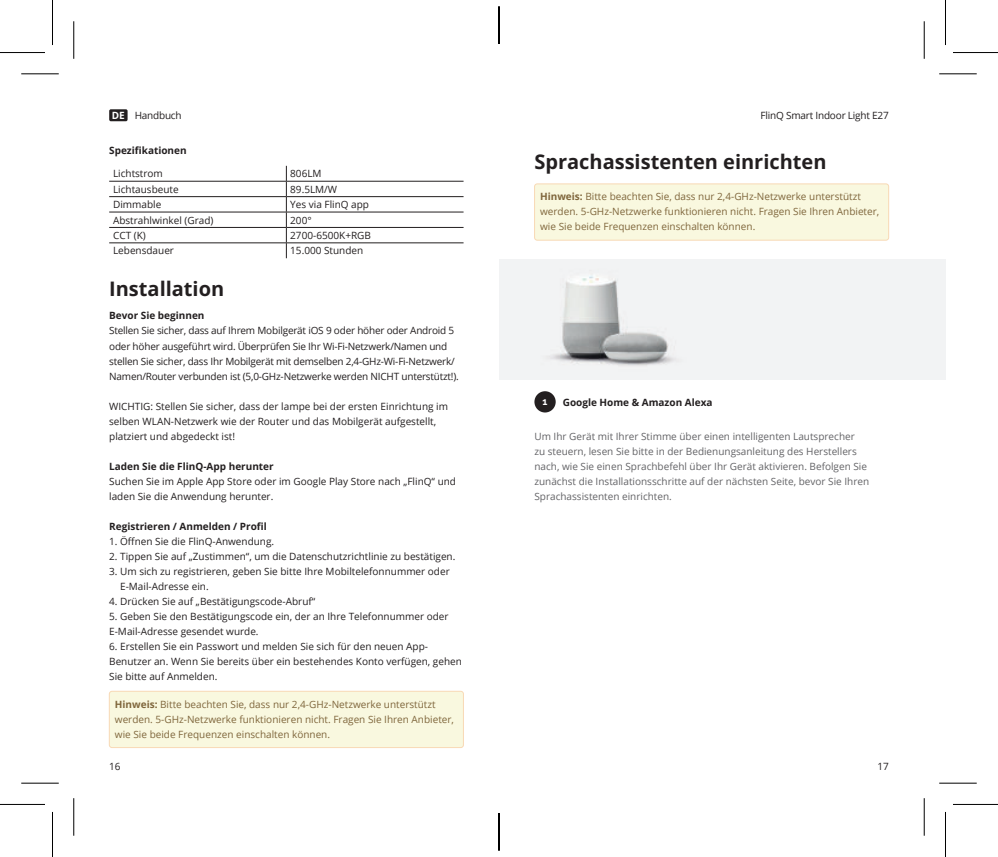
<style>
.page{position:relative;width:998px;height:857px;background:#fff}
.page>*{position:absolute;margin:0;border:0;box-sizing:border-box;transform-origin:0 0}
.t1{font:700 20px "Open Sans";color:#231f20}
.t2{font:10px/15px "Open Sans";color:#231f20}
.t3{font:10px/15px "Open Sans";color:#7f663c}
.t4{font:10px/15px "Open Sans";letter-spacing:-.02em;color:#231f20}
.t5{font:10px/15px "Open Sans";color:#636366}
.t6{font:700 10px "Open Sans";color:#231f20}
.t7{font:700 10px "Raleway";color:#fff}
.s1{font-weight:700;color:#fff}
.s2{font-weight:700}
</style>
<div class="page">
<div style="left:109px;top:109px;width:19px;height:12px;background:#231f20;border-radius:2px"></div>
<hr style="left:109px;top:181px;width:177px;height:1px;background:#231f20">
<hr style="left:286px;top:181px;width:178px;height:1px;background:#231f20">
<hr style="left:109px;top:196px;width:177px;height:1px;background:#231f20">
<hr style="left:286px;top:196px;width:178px;height:1px;background:#231f20">
<hr style="left:109px;top:211px;width:177px;height:1px;background:#231f20">
<hr style="left:286px;top:211px;width:178px;height:1px;background:#231f20">
<hr style="left:109px;top:227px;width:177px;height:1px;background:#231f20">
<hr style="left:286px;top:227px;width:178px;height:1px;background:#231f20">
<hr style="left:109px;top:242px;width:177px;height:1px;background:#231f20">
<hr style="left:286px;top:242px;width:178px;height:1px;background:#231f20">
<svg style="left:286px;top:166px;width:1px;height:92px"></svg>
<div style="left:109px;top:691px;width:354px;height:56px;background:#f9f8df;border-radius:3px"></div>
<div style="left:109px;top:691px;width:355px;height:56px;border:1px solid #f8d9b5;border-radius:3px"></div>
<div style="left:535px;top:184px;width:354px;height:56px;background:#f9f8df;border-radius:3px"></div>
<div style="left:534px;top:184px;width:355px;height:56px;border:1px solid #f8d9b5;border-radius:3px"></div>
<div style="left:499px;top:259px;width:446px;height:120px;background:#f2f3f4"></div>
<div style="left:534px;top:391px;width:22px;height:21px;background:#231f20;border-radius:50%"></div>
<img style="left:549px;top:276px;width:127px;height:90px">
<hr style="left:21px;top:73px;width:38px;height:1px;background:#000">
<hr style="left:939px;top:73px;width:38px;height:1px;background:#000">
<hr style="left:21px;top:782px;width:38px;height:1px;background:#000">
<hr style="left:939px;top:782px;width:38px;height:1px;background:#000">
<hr style="left:73px;top:21px;width:1px;height:38px;background:#000">
<hr style="left:73px;top:797px;width:1px;height:38px;background:#000">
<hr style="left:924px;top:21px;width:1px;height:38px;background:#000">
<hr style="left:924px;top:797px;width:1px;height:38px;background:#000">
<hr style="left:0;top:52px;width:45px;height:1px;background:#000">
<hr style="left:953px;top:52px;width:45px;height:1px;background:#000">
<hr style="left:0;top:803px;width:45px;height:1px;background:#000">
<hr style="left:953px;top:803px;width:45px;height:1px;background:#000">
<hr style="left:52px;top:0;width:1px;height:45px;background:#000">
<hr style="left:52px;top:811px;width:1px;height:45px;background:#000">
<hr style="left:945px;top:0;width:1px;height:45px;background:#000">
<hr style="left:945px;top:811px;width:1px;height:45px;background:#000">
<svg style="left:498px;top:16px;width:1px;height:28px"></svg>
<svg style="left:498px;top:813px;width:1px;height:28px"></svg>
<hr style="left:499px;top:6px;width:1px;height:38px;background:#000">
<hr style="left:499px;top:812px;width:1px;height:38px;background:#000">
<p class="t4" style="left:112px;top:107px;width:71px"><span class="s1">DE</span> Handbuch</p>
<p class="t4" style="left:761px;top:109px;width:130px">FlinQ Smart Indoor Light E27</p>
<p class="t6" style="left:109px;top:144px;width:79px">Spezifikationen</p>
<p class="t2" style="left:113px;top:167px;width:51px">Lichtstrom</p>
<p class="t2" style="left:290px;top:167px;width:33px">806LM</p>
<p class="t2" style="left:113px;top:182px;width:67px">Lichtausbeute</p>
<p class="t2" style="left:290px;top:181px;width:48px">89.5LM/W</p>
<p class="t2" style="left:113px;top:198px;width:50px">Dimmable</p>
<p class="t2" style="left:290px;top:198px;width:80px">Yes via FlinQ app</p>
<p class="t2" style="left:113px;top:213px;width:102px">Abstrahlwinkel (Grad)</p>
<p class="t2" style="left:290px;top:213px;width:23px">200°</p>
<p class="t2" style="left:113px;top:229px;width:34px">CCT (K)</p>
<p class="t2" style="left:290px;top:229px;width:82px">2700-6500K+RGB</p>
<p class="t2" style="left:113px;top:244px;width:62px">Lebensdauer</p>
<p class="t2" style="left:290px;top:244px;width:75px">15.000 Stunden</p>
<h1 class="t1" style="left:534px;top:154px;width:294px">Sprachassistenten einrichten</h1>
<p class="t3" style="left:540px;top:189px;width:341px"><span class="s2">Hinweis:</span> Bitte beachten Sie, dass nur 2,4-GHz-Netzwerke unterstützt werden. 5-GHz-Netzwerke funktionieren nicht. Fragen Sie Ihren Anbieter, wie Sie beide Frequenzen einschalten können.</p>
<h1 class="t1" style="left:109px;top:280px;width:117px">Installation</h1>
<p class="t6" style="left:109px;top:312px;width:97px">Bevor Sie beginnen</p>
<p class="t4" style="left:109px;top:323px;width:351px">Stellen Sie sicher, dass auf Ihrem Mobilgerät iOS 9 oder höher oder Android 5 oder höher ausgeführt wird. Überprüfen Sie Ihr Wi-Fi-Netzwerk/Namen und stellen Sie sicher, dass Ihr Mobilgerät mit demselben 2,4-GHz-Wi-Fi-Netzwerk/ Namen/Router verbunden ist (5,0-GHz-Netzwerke werden NICHT unterstützt!).</p>
<p class="t2" style="left:109px;top:398px;width:340px">WICHTIG: Stellen Sie sicher, dass der lampe bei der ersten Einrichtung im selben WLAN-Netzwerk wie der Router und das Mobilgerät aufgestellt, platziert und abgedeckt ist!</p>
<p class="t6" style="left:109px;top:462px;width:166px">Laden Sie die FlinQ-App herunter</p>
<p class="t2" style="left:109px;top:474px;width:348px">Suchen Sie im Apple App Store oder im Google Play Store nach „FlinQ“ und laden Sie die Anwendung herunter.</p>
<p class="t6" style="left:109px;top:519px;width:159px">Registrieren / Anmelden / Profil</p>
<p class="t2" style="left:109px;top:533px;width:167px">1. Öffnen Sie die FlinQ-Anwendung.</p>
<p class="t2" style="left:109px;top:548px;width:348px">2. Tippen Sie auf „Zustimmen“, um die Datenschutzrichtlinie zu bestätigen.</p>
<p class="t2" style="left:120px;top:563px;width:331px;text-indent:-11px">3. Um sich zu registrieren, geben Sie bitte Ihre Mobiltelefonnummer oder<br>E-Mail-Adresse ein.</p>
<p class="t2" style="left:109px;top:593px;width:208px">4. Drücken Sie auf „Bestätigungscode-Abruf“</p>
<p class="t2" style="left:109px;top:608px;width:341px">5. Geben Sie den Bestätigungscode ein, der an Ihre Telefonnummer oder<br>E-Mail-Adresse gesendet wurde.</p>
<p class="t2" style="left:109px;top:639px;width:354px">6. Erstellen Sie ein Passwort und melden Sie sich für den neuen App-<br>Benutzer an. Wenn Sie bereits über ein bestehendes Konto verfügen, gehen<br>Sie bitte auf Anmelden.</p>
<p class="t3" style="left:115px;top:696px;width:341px"><span class="s2">Hinweis:</span> Bitte beachten Sie, dass nur 2,4-GHz-Netzwerke unterstützt werden. 5-GHz-Netzwerke funktionieren nicht. Fragen Sie Ihren Anbieter, wie Sie beide Frequenzen einschalten können.</p>
<p class="t7" style="left:543px;top:397px;width:6px">1</p>
<p class="t6" style="left:563px;top:398px;width:151px">Google Home &amp; Amazon Alexa</p>
<p class="t5" style="left:534px;top:428px;width:336px">Um Ihr Gerät mit Ihrer Stimme über einen intelligenten Lautsprecher<br>zu steuern, lesen Sie bitte in der Bedienungsanleitung des Herstellers nach, wie Sie einen Sprachbefehl über Ihr Gerät aktivieren. Befolgen Sie zunächst die Installationsschritte auf der nächsten Seite, bevor Sie Ihren Sprachassistenten einrichten.</p>
<p class="t2" style="left:109px;top:759px;width:13px">16</p>
<p class="t2" style="left:877px;top:759px;width:13px">17</p>
</div>
